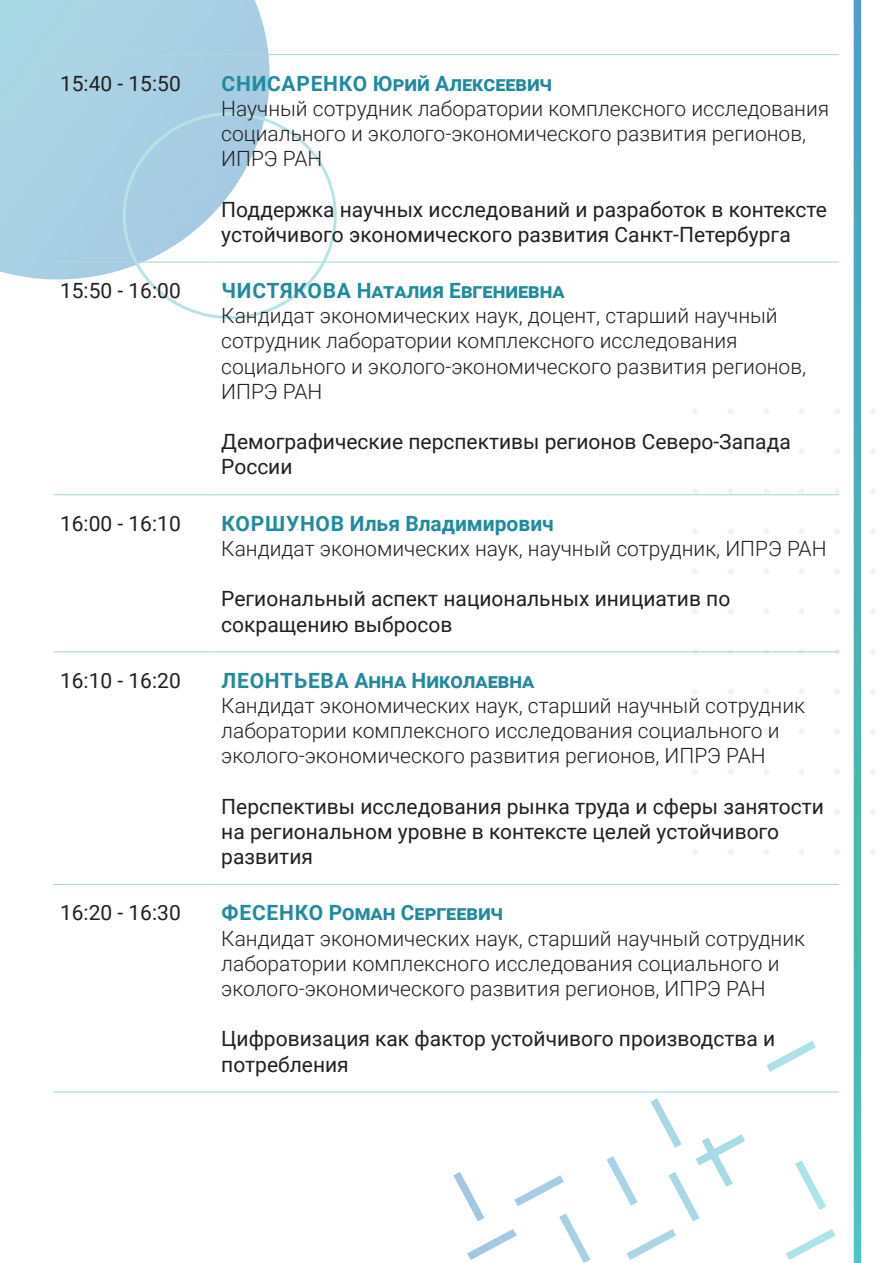
<style>
.page{position:relative;width:893px;height:1263px;background:#fff}
.page>*{position:absolute;margin:0;border:0;box-sizing:border-box;transform-origin:0 0}
.t1{font:300 21px/25.2px "Roboto";color:#231f20}
.t2{font:21px/25.2px "Roboto";color:#231f20}
.t3{font:700 21px "Roboto";letter-spacing:.035em;color:#218b9e}
.t4{font:700 21px "Roboto";color:#218b9e}
</style>
<div class="page">
<svg style="left:835px;top:408px;width:5px;height:6px"></svg>
<svg style="left:835px;top:449px;width:5px;height:5px"></svg>
<svg style="left:835px;top:489px;width:5px;height:5px"></svg>
<svg style="left:835px;top:529px;width:5px;height:5px"></svg>
<svg style="left:835px;top:569px;width:5px;height:5px"></svg>
<div style="left:834px;top:608px;width:6px;height:7px;background:#f2f2f2;border-radius:50%"></div>
<svg style="left:834px;top:648px;width:6px;height:7px"></svg>
<div style="left:834px;top:688px;width:6px;height:7px;background:#f2f2f2;border-radius:50%"></div>
<div style="left:834px;top:728px;width:6px;height:7px;background:#f2f2f2;border-radius:50%"></div>
<div style="left:834px;top:768px;width:6px;height:7px;background:#f2f2f2;border-radius:50%"></div>
<div style="left:834px;top:808px;width:6px;height:7px;background:#f2f2f2;border-radius:50%"></div>
<div style="left:834px;top:848px;width:6px;height:7px;background:#f2f2f2;border-radius:50%"></div>
<svg style="left:799px;top:408px;width:6px;height:6px"></svg>
<svg style="left:799px;top:449px;width:6px;height:5px"></svg>
<svg style="left:799px;top:489px;width:6px;height:5px"></svg>
<svg style="left:799px;top:529px;width:6px;height:5px"></svg>
<svg style="left:799px;top:569px;width:6px;height:5px"></svg>
<div style="left:799px;top:608px;width:6px;height:7px;background:#f2f2f2;border-radius:50%"></div>
<svg style="left:799px;top:648px;width:6px;height:7px"></svg>
<div style="left:799px;top:688px;width:6px;height:7px;background:#f2f2f2;border-radius:50%"></div>
<div style="left:799px;top:728px;width:6px;height:7px;background:#f2f2f2;border-radius:50%"></div>
<div style="left:799px;top:768px;width:6px;height:7px;background:#f2f2f2;border-radius:50%"></div>
<div style="left:799px;top:808px;width:6px;height:7px;background:#f2f2f2;border-radius:50%"></div>
<div style="left:799px;top:848px;width:6px;height:7px;background:#f2f2f2;border-radius:50%"></div>
<svg style="left:763px;top:408px;width:6px;height:6px"></svg>
<svg style="left:763px;top:449px;width:6px;height:5px"></svg>
<svg style="left:763px;top:489px;width:6px;height:5px"></svg>
<svg style="left:763px;top:529px;width:6px;height:5px"></svg>
<svg style="left:763px;top:569px;width:6px;height:5px"></svg>
<div style="left:763px;top:608px;width:6px;height:7px;background:#f2f2f2;border-radius:50%"></div>
<svg style="left:763px;top:648px;width:6px;height:7px"></svg>
<div style="left:763px;top:688px;width:6px;height:7px;background:#f2f2f2;border-radius:50%"></div>
<div style="left:763px;top:728px;width:6px;height:7px;background:#f2f2f2;border-radius:50%"></div>
<div style="left:763px;top:768px;width:6px;height:7px;background:#f2f2f2;border-radius:50%"></div>
<div style="left:763px;top:808px;width:6px;height:7px;background:#f2f2f2;border-radius:50%"></div>
<div style="left:763px;top:848px;width:6px;height:7px;background:#f2f2f2;border-radius:50%"></div>
<div style="left:727px;top:408px;width:7px;height:6px;background:#f2f2f2;border-radius:50%"></div>
<div style="left:727px;top:448px;width:7px;height:6px;background:#f2f2f2;border-radius:50%"></div>
<div style="left:727px;top:488px;width:7px;height:6px;background:#f2f2f2;border-radius:50%"></div>
<div style="left:727px;top:528px;width:7px;height:6px;background:#f2f2f2;border-radius:50%"></div>
<div style="left:727px;top:568px;width:7px;height:6px;background:#f2f2f2;border-radius:50%"></div>
<div style="left:727px;top:608px;width:7px;height:7px;background:#f2f2f2;border-radius:50%"></div>
<svg style="left:727px;top:648px;width:7px;height:7px"></svg>
<div style="left:727px;top:688px;width:7px;height:7px;background:#f2f2f2;border-radius:50%"></div>
<div style="left:727px;top:728px;width:7px;height:7px;background:#f2f2f2;border-radius:50%"></div>
<div style="left:727px;top:768px;width:7px;height:7px;background:#f2f2f2;border-radius:50%"></div>
<div style="left:727px;top:808px;width:7px;height:7px;background:#f2f2f2;border-radius:50%"></div>
<div style="left:727px;top:848px;width:7px;height:7px;background:#f2f2f2;border-radius:50%"></div>
<svg style="left:692px;top:409px;width:6px;height:5px"></svg>
<svg style="left:692px;top:449px;width:6px;height:5px"></svg>
<svg style="left:692px;top:489px;width:6px;height:5px"></svg>
<svg style="left:692px;top:529px;width:6px;height:5px"></svg>
<svg style="left:692px;top:569px;width:6px;height:5px"></svg>
<div style="left:692px;top:608px;width:6px;height:7px;background:#f2f2f2;border-radius:50%"></div>
<svg style="left:692px;top:648px;width:6px;height:7px"></svg>
<div style="left:692px;top:688px;width:6px;height:7px;background:#f2f2f2;border-radius:50%"></div>
<div style="left:692px;top:728px;width:6px;height:7px;background:#f2f2f2;border-radius:50%"></div>
<div style="left:692px;top:768px;width:6px;height:7px;background:#f2f2f2;border-radius:50%"></div>
<div style="left:692px;top:808px;width:6px;height:7px;background:#f2f2f2;border-radius:50%"></div>
<div style="left:692px;top:848px;width:6px;height:7px;background:#f2f2f2;border-radius:50%"></div>
<svg style="left:452px;top:1041px;width:385px;height:222px"></svg>
<svg style="left:0;top:0;width:285px;height:296px"></svg>
<svg style="left:854px;top:0;width:22px;height:1263px"></svg>
<hr style="left:54px;top:54px;width:161px;height:1px;background:#a9d9da">
<hr style="left:215px;top:54px;width:624px;height:1px;background:#a9d9da">
<hr style="left:54px;top:261px;width:161px;height:2px;background:#a9d9da">
<hr style="left:215px;top:261px;width:624px;height:2px;background:#a9d9da">
<hr style="left:54px;top:494px;width:161px;height:1px;background:#a9d9da">
<hr style="left:215px;top:494px;width:624px;height:1px;background:#a9d9da">
<hr style="left:54px;top:651px;width:161px;height:1px;background:#a9d9da">
<hr style="left:215px;top:651px;width:624px;height:1px;background:#a9d9da">
<hr style="left:54px;top:884px;width:161px;height:1px;background:#a9d9da">
<hr style="left:215px;top:884px;width:624px;height:1px;background:#a9d9da">
<hr style="left:54px;top:1091px;width:161px;height:1px;background:#a9d9da">
<hr style="left:215px;top:1091px;width:624px;height:1px;background:#a9d9da">
<p class="t2" style="left:60px;top:70px;width:122px">15:40 - 15:50</p>
<p class="t3" style="left:222px;top:68px;width:332px">СНИСАРЕНКО Юрий Алексеевич</p>
<p class="t1" style="left:221px;top:95px;width:610px">Научный сотрудник лаборатории комплексного исследования социального и эколого-экономического развития регионов,<br>ИПРЭ РАН</p>
<p class="t2" style="left:221px;top:196px;width:607px">Поддержка научных исследований и разработок в контексте устойчивого экономического развития Санкт-Петербурга</p>
<p class="t2" style="left:60px;top:277px;width:122px">15:50 - 16:00</p>
<p class="t3" style="left:222px;top:276px;width:344px">ЧИСТЯКОВА Наталия Евгениевна</p>
<p class="t1" style="left:221px;top:302px;width:586px">Кандидат экономических наук, доцент, старший научный сотрудник лаборатории комплексного исследования социального и эколого-экономического развития регионов, ИПРЭ РАН</p>
<p class="t2" style="left:221px;top:428px;width:571px">Демографические перспективы регионов Северо-Запада<br>России</p>
<p class="t2" style="left:60px;top:510px;width:122px">16:00 - 16:10</p>
<p class="t4" style="left:222px;top:508px;width:334px">КОРШУНОВ Илья Владимирович</p>
<p class="t1" style="left:221px;top:535px;width:607px">Кандидат экономических наук, научный сотрудник, ИПРЭ РАН</p>
<p class="t2" style="left:221px;top:585px;width:511px">Региональный аспект национальных инициатив по сокращению выбросов</p>
<p class="t2" style="left:60px;top:667px;width:122px">16:10 - 16:20</p>
<p class="t3" style="left:222px;top:666px;width:313px">ЛЕОНТЬЕВА Анна Николаевна</p>
<p class="t1" style="left:221px;top:692px;width:585px">Кандидат экономических наук, старший научный сотрудник лаборатории комплексного исследования социального и эколого-экономического развития регионов, ИПРЭ РАН</p>
<p class="t2" style="left:221px;top:793px;width:604px">Перспективы исследования рынка труда и сферы занятости на региональном уровне в контексте целей устойчивого развития</p>
<p class="t2" style="left:60px;top:900px;width:122px">16:20 - 16:30</p>
<p class="t3" style="left:222px;top:898px;width:283px">ФЕСЕНКО Роман Сергеевич</p>
<p class="t1" style="left:221px;top:925px;width:585px">Кандидат экономических наук, старший научный сотрудник лаборатории комплексного исследования социального и эколого-экономического развития регионов, ИПРЭ РАН</p>
<p class="t2" style="left:221px;top:1026px;width:556px">Цифровизация как фактор устойчивого производства и потребления</p>
</div>
